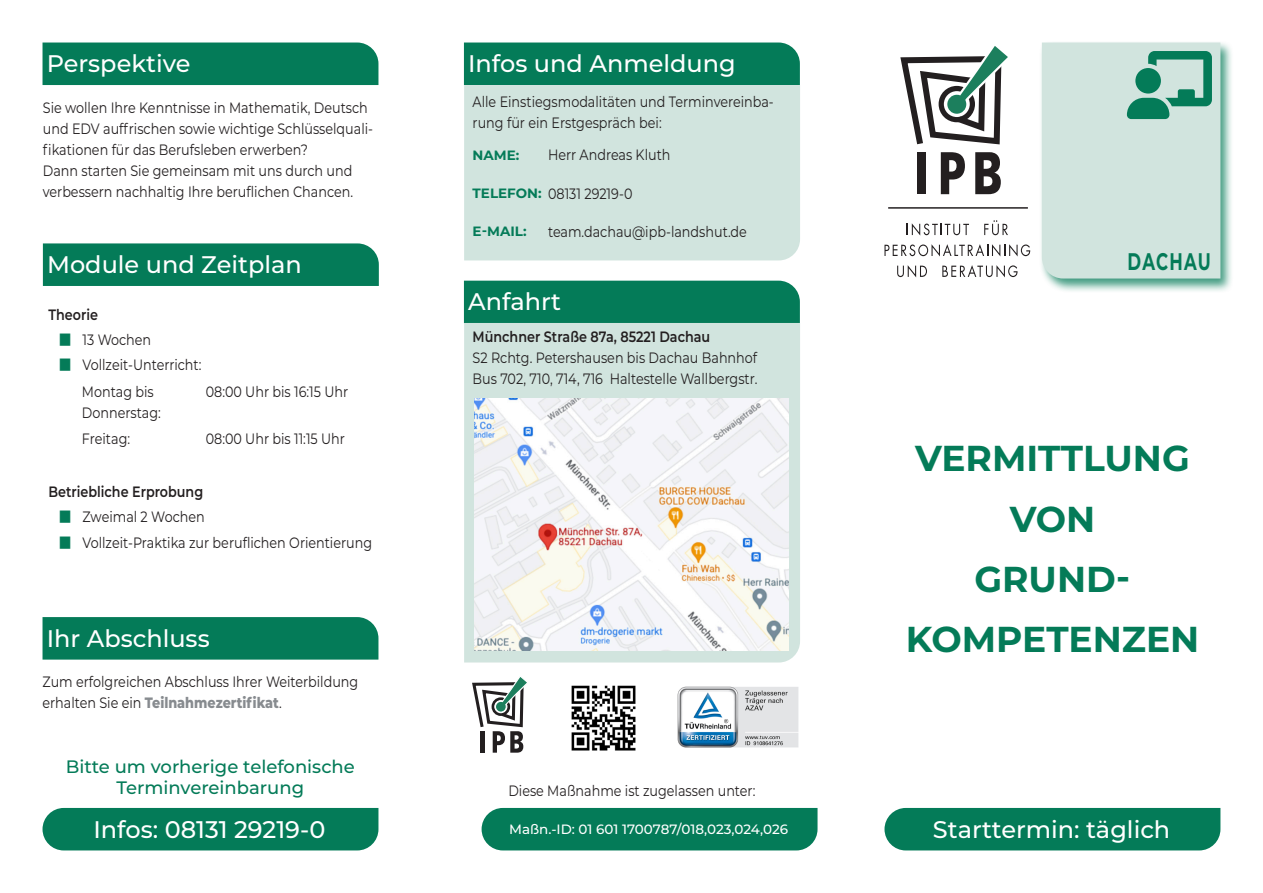
<style>
.page{position:relative;width:1263px;height:893px;background:#fff}
.page>*{position:absolute;margin:0;border:0;box-sizing:border-box;transform-origin:0 0}
.t1{font:700 36px/60.2px "Montserrat";color:#047b58;text-align:center}
.t2{font:500 24px "Montserrat";color:#fff}
.t3{font:700 24px "Montserrat";letter-spacing:.065em;color:#047b58;scale:.69 1}
.t4{font:500 18px/21.6px "Montserrat";color:#047b58;text-align:center}
.t5{font:15px/21px "Montserrat";color:#231f20;scale:.85 1}
.t6{font:600 15px "Montserrat";color:#231f20;scale:.85 1}
.t7{font:500 13.5px "Montserrat";letter-spacing:-.005em;color:#fff}
.t8{font:700 13.5px "Montserrat";color:#047b58}
.s1{font-size:31.5px;color:#047b58}
.s2{font-weight:800;color:#878b8f}
.s3{font-weight:700;font-size:13.5px;color:#047b58}
</style>
<div class="page">
<svg style="left:900px;top:46px;width:108px;height:148px"></svg>
<svg style="left:907px;top:223px;width:62px;height:13px"></svg>
<svg style="left:984px;top:220px;width:24px;height:15px"></svg>
<svg style="left:884px;top:244px;width:146px;height:12px"></svg>
<svg style="left:897px;top:265px;width:30px;height:12px"></svg>
<svg style="left:942px;top:265px;width:75px;height:12px"></svg>
<hr style="left:888px;top:207px;width:140px;height:2px;background:#231f20">
<div style="left:1038px;top:41px;width:196px;height:253px;background:#047b58;opacity:.75"></div>
<svg style="left:1042px;top:43px;width:178px;height:236px;background:#c3ddd5"></svg>
<div style="left:884px;top:808px;width:336px;height:42px;background:#047b58"></div>
<div style="left:43px;top:243px;width:336px;height:43px;background:#047b58"></div>
<div style="left:43px;top:43px;width:335px;height:42px;background:#047b58"></div>
<img style="left:571px;top:685px;width:65px;height:66px">
<img style="left:677px;top:687px;width:122px;height:61px">
<svg style="left:472px;top:677px;width:55px;height:76px"></svg>
<div style="left:482px;top:808px;width:335px;height:42px;background:#047b58"></div>
<div style="left:43px;top:617px;width:335px;height:43px;background:#047b58"></div>
<div style="left:464px;top:43px;width:336px;height:42px;background:#047b58"></div>
<div style="left:464px;top:281px;width:336px;height:42px;background:#047b58"></div>
<div style="left:43px;top:808px;width:335px;height:42px;background:#047b58"></div>
<div style="left:464px;top:85px;width:336px;height:175px;background:#d1e4de"></div>
<div style="left:464px;top:323px;width:336px;height:339px;background:#d1e4de"></div>
<img style="left:475px;top:399px;width:314px;height:251px">
<h2 class="t2" style="left:47px;top:47px;width:145px">Perspektive</h2>
<p class="t5" style="left:43px;top:97px;width:390px">Sie wollen Ihre Kenntnisse in Mathematik, Deutsch und EDV auffrischen sowie wichtige Schlüsselquali&shy;fikationen für das Berufsleben erwerben?<br>Dann starten Sie gemeinsam mit uns durch und verbessern nachhaltig Ihre beruflichen Chancen.</p>
<h2 class="t2" style="left:47px;top:248px;width:256px">Module und Zeitplan</h2>
<p class="t6" style="left:49px;top:304px;width:60px">Theorie</p>
<p class="t5" style="left:57px;top:328px;width:112px"><span class="s1">■</span> 13 Wochen</p>
<p class="t5" style="left:82px;top:351px;width:142px;line-height:26.5px;text-indent:-25px"><span class="s1">■</span> Vollzeit-Unterricht:<br>Montag bis</p>
<p class="t5" style="left:82px;top:401px;width:94px">Donnerstag:</p>
<p class="t5" style="left:206px;top:380px;width:169px">08:00 Uhr bis 16:15 Uhr</p>
<p class="t5" style="left:82px;top:428px;width:58px">Freitag:</p>
<p class="t5" style="left:206px;top:428px;width:165px">08:00 Uhr bis 11:15 Uhr</p>
<p class="t6" style="left:49px;top:481px;width:184px">Betriebliche Erprobung</p>
<p class="t5" style="left:57px;top:506px;width:175px"><span class="s1">■</span> Zweimal 2 Wochen</p>
<p class="t5" style="left:57px;top:531px;width:372px"><span class="s1">■</span> Vollzeit-Praktika zur beruflichen Orientierung</p>
<h2 class="t2" style="left:47px;top:621px;width:164px">Ihr Abschluss</h2>
<p class="t5" style="left:43px;top:670px;width:373px">Zum erfolgreichen Abschluss Ihrer Weiterbildung erhalten Sie ein <span class="s2">Teilnahmezertifikat</span>.</p>
<p class="t4" style="left:66px;top:755px;width:290px">Bitte um vorherige telefonische<br>Terminvereinbarung</p>
<h2 class="t2" style="left:93px;top:812px;width:234px">Infos: 08131 29219-0</h2>
<h2 class="t2" style="left:468px;top:47px;width:269px">Infos und Anmeldung</h2>
<p class="t5" style="left:473px;top:91px;width:356px">Alle Einstiegsmodalitäten und Terminvereinba&shy;rung für ein Erstgespräch bei:</p>
<p class="t8" style="left:473px;top:145px;width:48px">NAME:</p>
<p class="t5" style="left:548px;top:144px;width:146px">Herr Andreas Kluth</p>
<p class="t5" style="left:473px;top:182px;width:190px"><span class="s3">TELEFON:</span> 08131 29219-0</p>
<p class="t8" style="left:473px;top:222px;width:56px">E-MAIL:</p>
<p class="t5" style="left:548px;top:221px;width:235px">team.dachau@ipb-landshut.de</p>
<h2 class="t2" style="left:468px;top:285px;width:94px">Anfahrt</h2>
<p class="t6" style="left:473px;top:326px;width:281px">Münchner Straße 87a, 85221 Dachau</p>
<p class="t5" style="left:473px;top:347px;width:337px">S2 Rchtg. Petershausen bis Dachau Bahnhof<br>Bus 702, 710, 714, 716 Haltestelle Wallbergstr.</p>
<p class="t5" style="left:508px;top:780px;width:292px">Diese Maßnahme ist zugelassen unter:</p>
<p class="t7" style="left:509px;top:820px;width:280px">Maßn.-ID: 01 601 1700787/018,023,024,026</p>
<h2 class="t3" style="left:1127px;top:244px;width:122px">DACHAU</h2>
<h1 class="t1" style="left:906px;top:427px;width:295px">VERMITTLUNG<br>VON<br>GRUND-<br>KOMPETENZEN</h1>
<h2 class="t2" style="left:933px;top:812px;width:239px">Starttermin: täglich</h2>
</div>
